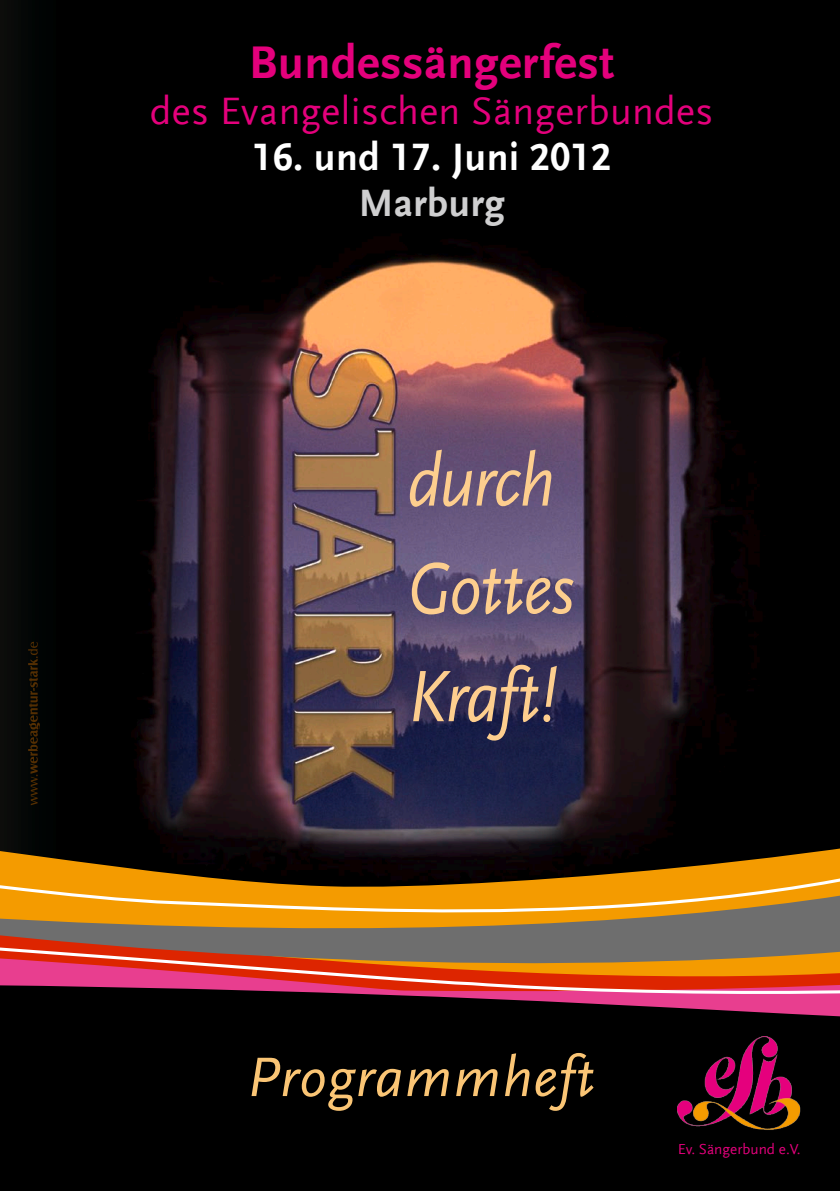
<style>
.page{position:relative;width:840px;height:1191px;background:#fff}
.page>*{position:absolute;margin:0;border:0;box-sizing:border-box;transform-origin:0 0}
.t1{font:italic 76px/107.8px "Scala Sans Offc";letter-spacing:-.015em;color:#fdce8e;scale:.9 1}
.t2{font:italic 58px "Scala Sans Offc";letter-spacing:.02em;color:#fac575}
.t3{font:700 48px "Scala Sans Offc";letter-spacing:.01em;color:#e4007c}
.t4{font:40px "Scala Sans Offc";letter-spacing:.01em;color:#e4007c}
.t5{font:700 40px "Scala Sans Offc";letter-spacing:.01em;color:#fff}
.t6{font:700 40px "Scala Sans Offc";letter-spacing:.01em;color:#cfcfd0}
.t7{font:15.2px "Scala Sans Offc";color:#e4007c}
</style>
<div class="page">
<div style="left:0;top:0;width:839px;height:952px;background:#000"></div>
<img style="left:139px;top:256px;width:586px;height:525px">
<svg style="left:143px;top:781px;width:526px;height:24px;background:#272035"></svg>
<div style="left:0;top:1022px;width:839px;height:169px;background:#000"></div>
<svg style="left:0;top:999px;width:839px;height:23px;background:#230915"></svg>
<svg style="left:0;top:805px;width:839px;height:194px"></svg>
<img style="left:677px;top:1036px;width:162px;height:147px">
<svg style="left:28px;top:641px;width:12px;height:164px"></svg>
<p class="t3" style="left:249px;top:35px;width:366px">Bundessängerfest</p>
<p class="t4" style="left:150px;top:89px;width:564px">des Evangelischen Sängerbundes</p>
<p class="t5" style="left:252px;top:134px;width:360px">16. und 17. Juni 2012</p>
<p class="t6" style="left:358px;top:180px;width:148px">Marburg</p>
<h1 class="t1" style="left:407px;top:428px;width:187px">durch<br>Gottes<br>Kraft!</h1>
<h2 class="t2" style="left:246px;top:1046px;width:349px">Programmheft</h2>
<p class="t7" style="left:677px;top:1141px;width:124px">Ev. Sängerbund e.V.</p>
</div>
